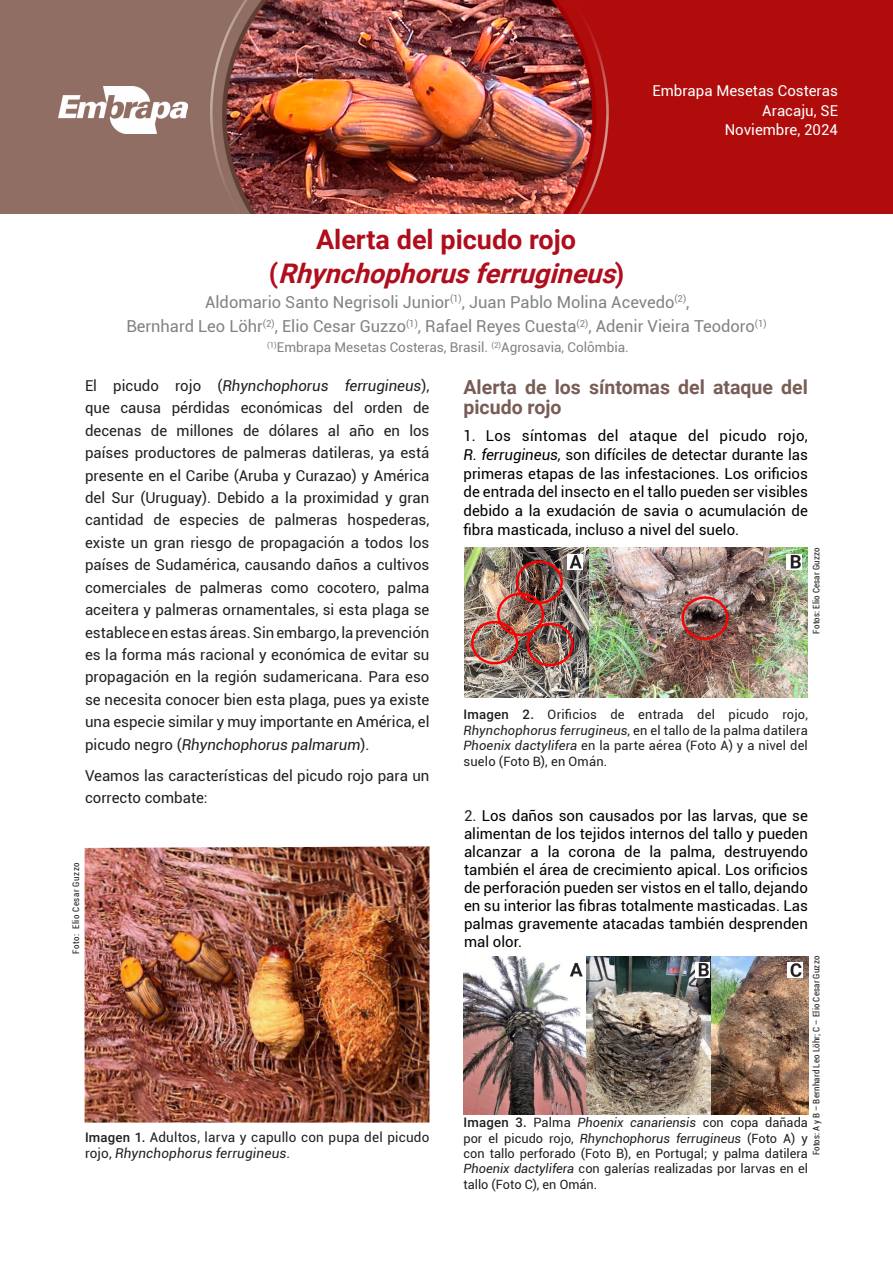
<style>
.page{position:relative;width:893px;height:1263px;background:#fff}
.page>*{position:absolute;margin:0;border:0;box-sizing:border-box;transform-origin:0 0}
.t1{font:italic 700 27px/33.8px "Roboto";color:#b00d1d;text-align:center}
.t2{font:700 19.5px/20.1px "Roboto";color:#775d56}
.t3{font:16.5px/24px "Roboto";color:#808285;text-align:center}
.t4{font:15px/22.5px "Roboto";color:#231f20;text-align:justify}
.t5{font:15px/18px "Roboto";color:#000;text-align:justify}
.t6{font:15px/19.5px "Roboto";color:#fff;text-align:right}
.t7{font:13.5px/16.2px "Roboto";letter-spacing:.015em;color:#231f20}
.t8{font:13.5px "Roboto";color:#808285}
.t9{font:12.9px/15.5px "Roboto";letter-spacing:.01em;color:#231f20;text-align:justify}
.t10{font:12.75px/15.3px "Roboto";color:#231f20;text-align:justify}
.t11{font:condensed 9px "Roboto";letter-spacing:.025em;color:#231f20}
.t12{font:condensed 9px "Roboto";letter-spacing:.06em;color:#231f20}
.s1{font-style:normal}
.s2{font-style:italic}
.s3{font-weight:500;font-size:13.2px}
.s4{color:#231f20}
.s5{font-size:12.9px}
</style>
<div class="page">
<img style="left:0;top:0;width:893px;height:213px">
<img style="left:58px;top:86px;width:129px;height:48px">
<img style="left:85px;top:846px;width:344px;height:276px">
<img style="left:465px;top:548px;width:343px;height:149px">
<div style="left:681px;top:596px;width:47px;height:44px;border:2px solid #f00;border-radius:50%"></div>
<div style="left:516px;top:560px;width:47px;height:44px;border:2px solid #f00;border-radius:50%"></div>
<div style="left:497px;top:593px;width:47px;height:43px;border:2px solid #f00;border-radius:50%"></div>
<div style="left:527px;top:623px;width:47px;height:43px;border:2px solid #f00;border-radius:50%"></div>
<div style="left:471px;top:621px;width:47px;height:43px;border:2px solid #f00;border-radius:50%"></div>
<img style="left:568px;top:555px;width:15px;height:14px">
<img style="left:787px;top:555px;width:15px;height:14px">
<img style="left:463px;top:956px;width:346px;height:158px">
<img style="left:568px;top:962px;width:15px;height:15px">
<img style="left:695px;top:962px;width:15px;height:15px">
<img style="left:788px;top:962px;width:15px;height:15px">
<p class="t6" style="left:652px;top:81px;width:187px">Embrapa Mesetas Costeras<br>Aracaju, SE<br>Noviembre, 2024</p>
<h1 class="t1" style="left:269px;top:221px;width:357px"><span class="s1">Alerta del picudo rojo<br>(</span> Rhynchophorusferrugineus<span class="s1">)</span></h1>
<p class="t3" style="left:126px;top:289px;width:642px">Aldomario Santo Negrisoli Junior<sup>(1)</sup>, Juan Pablo Molina Acevedo<sup>(2)</sup>,<br>Bernhard Leo Löhr<sup>(2)</sup>, Elio Cesar Guzzo<sup>(1)</sup>, Rafael Reyes Cuesta<sup>(2)</sup>, Adenir Vieira Teodoro<sup>(1)</sup></p>
<p class="t8" style="left:267px;top:338px;width:363px"><sup>(1)</sup>Embrapa Mesetas Costeras, Brasil. <sup>(2)</sup>Agrosavia, Colômbia.</p>
<p class="t4" style="left:85px;top:374px;width:346px">El picudo rojo (<span class="s2">Rhynchophorus ferrugineus</span>), que causa pérdidas económicas del orden de decenas de millones de dólares al año en los países productores de palmeras datileras, ya está presente en el Caribe (Aruba y Curazao) y América del Sur (Uruguay). Debido a la proximidad y gran cantidad de especies de palmeras hospederas, existe un gran riesgo de propagación a todos los países de Sudamérica, causando daños a cultivos comerciales de palmeras como cocotero, palma aceitera y palmeras ornamentales, si esta plaga se establece en estas áreas. Sin embargo, la prevención es la forma más racional y económica de evitar su propagación en la región sudamericana. Para eso se necesita conocer bien esta plaga, pues ya existe una especie similar y muy importante en América, el picudo negro (<span class="s2">Rhynchophorus palmarum</span>).</p>
<p class="t4" style="left:85px;top:763px;width:346px">Veamos las características del picudo rojo para un correcto combate:</p>
<h2 class="t2" style="left:463px;top:376px;width:346px">Alerta de los síntomas del ataque del picudo rojo</h2>
<p class="t5" style="left:463px;top:426px;width:346px;line-height:18.6px">1. Los síntomas del ataque del picudo rojo, <span class="s2">R. ferrugineus,</span> son difíciles de detectar durante las primeras etapas de las infestaciones. Los orificios de entrada del insecto en el tallo pueden ser visibles debido a la exudación de savia o acumulación de fibra masticada, incluso a nivel del suelo.</p>
<p class="t11" style="left:810px;top:633px;width:87px;rotate:-90deg">Fotos: Elio Cesar Guzzo</p>
<p class="t9" style="left:463px;top:707px;width:346px"><span class="s3">Imagen 2.</span> Orificios de entrada del picudo rojo, <span class="s2">Rhynchophorus ferrugineus</span>, en el tallo de la palma datilera <span class="s2">Phoenix dactylifera</span> en la parte aérea (Foto A) y a nivel del suelo (Foto B), en Omán.</p>
<p class="t12" style="left:70px;top:954px;width:93px;rotate:-90deg">Foto: Elio Cesar Guzzo</p>
<p class="t7" style="left:85px;top:1128px;width:346px"><span class="s3">Imagen 1.</span> Adultos, larva y capullo con pupa del picudo rojo, <span class="s2">Rhynchophorus ferrugineus</span>.</p>
<p class="t5" style="left:464px;top:806px;width:345px"><span class="s4">2.</span> Los daños son causados por las larvas, que se alimentan de los tejidos internos del tallo y pueden alcanzar a la corona de la palma, destruyendo también el área de crecimiento apical. Los orificios de perforación pueden ser vistos en el tallo, dejando en su interior las fibras totalmente masticadas. Las palmas gravemente atacadas también desprenden mal olor.</p>
<p class="t11" style="left:810px;top:1155px;width:201px;rotate:-90deg">Fotos: A y B – Bernhard Leo Löhr; C – Elio Cesar Guzzo</p>
<p class="t10" style="left:463px;top:1115px;width:346px"><span class="s3">Imagen 3.</span> <span class="s5">Palma</span> <span class="s2">Phoenix canariensis</span> con copa dañada por el picudo rojo, <span class="s2">Rhynchophorus ferrugineus</span> (Foto A) y con tallo perforado (Foto B), en Portugal; y palma datilera <span class="s2">Phoenix dactylifera</span> con galerías realizadas por larvas en el tallo (Foto C), en Omán.</p>
</div>
